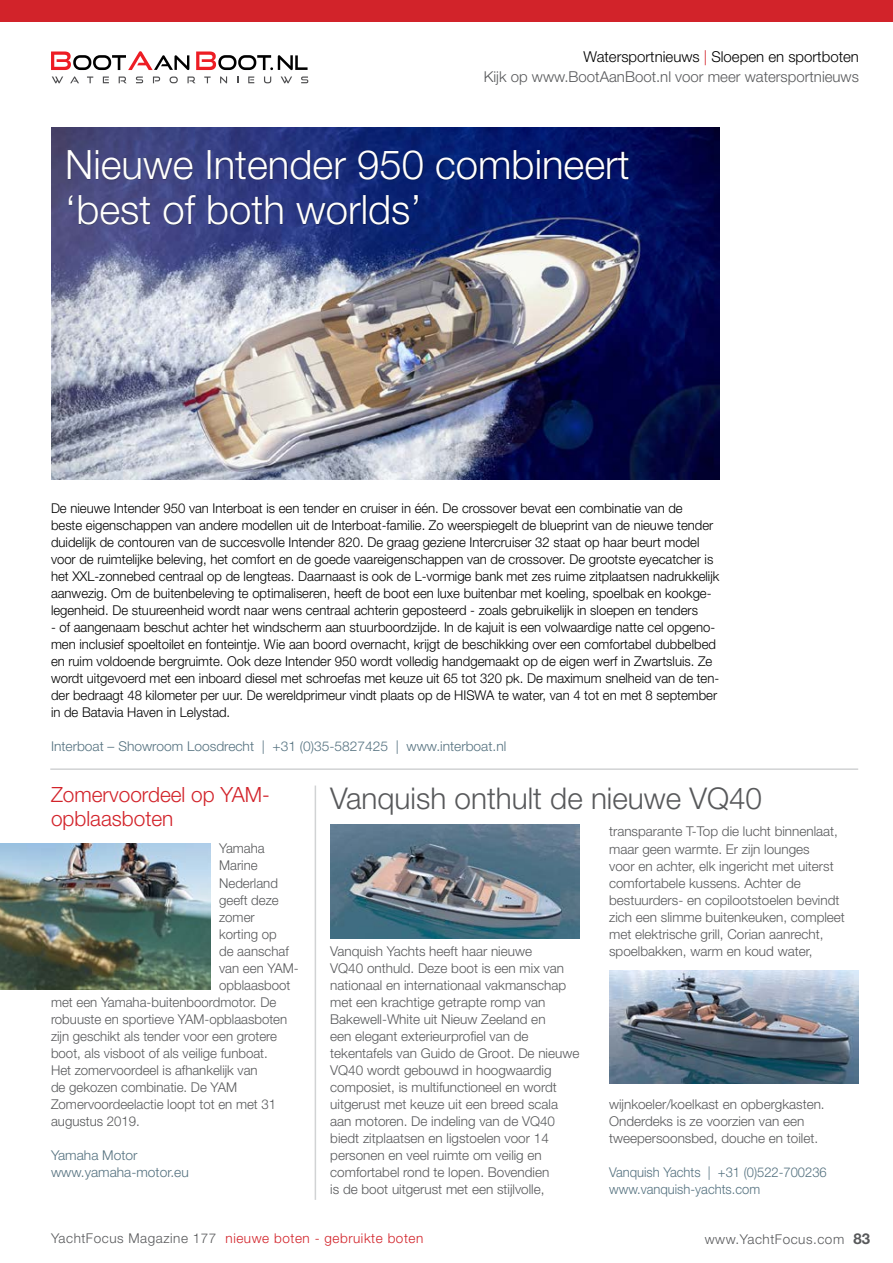
<style>
.page{position:relative;width:893px;height:1263px;background:#fff}
.page>*{position:absolute;margin:0;border:0;box-sizing:border-box;transform-origin:0 0}
.t1{font:300 40.5px/45px "Helvetica Neue";color:#fff}
.t2{font:300 30px "Helvetica Neue";color:#58595b}
.t3{font:300 21px/24px "Helvetica Neue";color:#d2232a}
.t4{font:300 15px/20px "Helvetica Neue LT Std";color:#58595b;text-align:right}
.t5{font:300 13.5px/17px "Helvetica Neue";color:#000}
.t6{font:300 13.5px/17px "Helvetica Neue";color:#58595b}
.t7{font:300 13.5px/17px "Helvetica Neue";color:#54717f}
.t8{font:300 13.5px/17px "Helvetica Neue";color:#54717f;scale:.96 1}
.t9{font:300 13.5px "Helvetica Neue LT Std";letter-spacing:.04em;color:#d2232a}
.t10{font:300 13.5px "Helvetica Neue LT Std";letter-spacing:.04em;color:#58595b}
.s1{color:#000}
.s2{color:#d2232a}
.s3{color:#58595b}
.s4{font-weight:700;font-size:15px}
</style>
<div class="page">
<div style="left:0;top:0;width:893px;height:21px;background:#d2232a"></div>
<svg style="left:51px;top:51px;width:138px;height:19px"></svg>
<svg style="left:196px;top:51px;width:112px;height:19px"></svg>
<svg style="left:52px;top:77px;width:11px;height:6px"></svg>
<svg style="left:70px;top:76px;width:9px;height:7px"></svg>
<svg style="left:87px;top:77px;width:6px;height:6px"></svg>
<svg style="left:103px;top:77px;width:6px;height:6px"></svg>
<svg style="left:119px;top:77px;width:7px;height:6px"></svg>
<svg style="left:136px;top:77px;width:7px;height:6px"></svg>
<svg style="left:153px;top:77px;width:7px;height:6px"></svg>
<svg style="left:170px;top:77px;width:8px;height:6px"></svg>
<svg style="left:187px;top:77px;width:8px;height:6px"></svg>
<svg style="left:204px;top:77px;width:7px;height:6px"></svg>
<svg style="left:220px;top:76px;width:7px;height:7px"></svg>
<svg style="left:248px;top:77px;width:6px;height:6px"></svg>
<svg style="left:264px;top:77px;width:7px;height:6px"></svg>
<svg style="left:281px;top:77px;width:11px;height:6px"></svg>
<svg style="left:301px;top:77px;width:7px;height:6px"></svg>
<hr style="left:50px;top:768px;width:808px;height:2px;background:#d1d3d4">
<hr style="left:315px;top:785px;width:1px;height:415px;background:#d1d3d4">
<img style="left:51px;top:128px;width:668px;height:351px">
<img style="left:0;top:843px;width:211px;height:146px">
<div style="left:68px;top:150px;width:561px;height:74px;background:#000;opacity:.57"></div>
<img style="left:330px;top:825px;width:250px;height:113px">
<img style="left:609px;top:970px;width:250px;height:113px">
<p class="t4" style="left:484px;top:46px;width:377px"><span class="s1">Watersportnieuws</span> <span class="s2">|</span> <span class="s1">Sloepen en sportboten<br></span>Kijk op www.BootAanBoot.nl voor meer watersportnieuws</p>
<h1 class="t1" style="left:65px;top:141px;width:566px">Nieuwe Intender 950 combineert ‘best of both worlds’</h1>
<p class="t5" style="left:51px;top:500px;width:670px">De nieuwe Intender 950 van Interboat is een tender en cruiser in één. De crossover bevat een combinatie van de<br>beste eigenschappen van andere modellen uit de Interboat-familie. Zo weerspiegelt de blueprint van de nieuwe tender duidelijk de contouren van de succesvolle Intender 820. De graag geziene Intercruiser 32 staat op haar beurt model voor de ruimtelijke beleving, het comfort en de goede vaareigenschappen van de crossover. De grootste eyecatcher is het XXL-zonnebed centraal op de lengteas. Daarnaast is ook de L-vormige bank met zes ruime zitplaatsen nadrukkelijk aanwezig. Om de buitenbeleving te optimaliseren, heeft de boot een luxe buitenbar met koeling, spoelbak en kookge&shy;legenheid. De stuureenheid wordt naar wens centraal achterin geposteerd - zoals gebruikelijk in sloepen en tenders</p>
<p class="t5" style="left:51px;top:619px;width:670px">- of aangenaam beschut achter het windscherm aan stuurboordzijde. In de kajuit is een volwaardige natte cel opgeno&shy;men inclusief spoeltoilet en fonteintje. Wie aan boord overnacht, krijgt de beschikking over een comfortabel dubbelbed en ruim voldoende bergruimte. Ook deze Intender 950 wordt volledig handgemaakt op de eigen werf in Zwartsluis. Ze wordt uitgevoerd met een inboard diesel met schroefas met keuze uit 65 tot 320 pk. De maximum snelheid van de ten&shy;der bedraagt 48 kilometer per uur. De wereldprimeur vindt plaats op de HISWA te water, van 4 tot en met 8 september in de Batavia Haven in Lelystad.</p>
<p class="t7" style="left:51px;top:738px;width:457px">Interboat – Showroom Loosdrecht | +31 (0)35-5827425 | www.interboat.nl</p>
<h3 class="t3" style="left:51px;top:782px;width:220px">Zomervoordeel op YAM&shy;opblaasboten</h3>
<p class="t6" style="left:219px;top:840px;width:47px">Yamaha</p>
<p class="t6" style="left:219px;top:857px;width:40px">Marine</p>
<p class="t6" style="left:219px;top:874px;width:60px">Nederland</p>
<p class="t6" style="left:219px;top:891px;width:61px">geeft deze</p>
<p class="t6" style="left:219px;top:908px;width:37px">zomer</p>
<p class="t6" style="left:219px;top:925px;width:59px">korting op</p>
<p class="t6" style="left:219px;top:942px;width:71px">de aanschaf</p>
<p class="t6" style="left:219px;top:959px;width:81px">van een YAM-</p>
<p class="t6" style="left:219px;top:976px;width:73px">opblaasboot</p>
<p class="t6" style="left:51px;top:993px;width:227px">met een Yamaha-buitenboordmotor. De</p>
<p class="t6" style="left:51px;top:1010px;width:238px">robuuste en sportieve YAM-opblaasboten</p>
<p class="t6" style="left:51px;top:1027px;width:227px">zijn geschikt als tender voor een grotere</p>
<p class="t6" style="left:51px;top:1044px;width:218px">boot, als visboot of als veilige funboat.</p>
<p class="t6" style="left:51px;top:1061px;width:208px">Het zomervoordeel is afhankelijk van</p>
<p class="t6" style="left:51px;top:1078px;width:188px">de gekozen combinatie. De YAM</p>
<p class="t6" style="left:51px;top:1095px;width:227px">Zomervoordeelactie loopt tot en met 31</p>
<p class="t6" style="left:51px;top:1112px;width:90px">augustus 2019.</p>
<p class="t7" style="left:51px;top:1146px;width:139px">Yamaha Motor www.yamaha-motor.eu</p>
<h2 class="t2" style="left:330px;top:780px;width:433px">Vanquish onthult de nieuwe VQ40</h2>
<p class="t6" style="left:330px;top:942px;width:251px">Vanquish Yachts heeft haar nieuwe<br>VQ40 onthuld. Deze boot is een mix van nationaal en internationaal vakmanschap met een krachtige getrapte romp van Bakewell-White uit Nieuw Zeeland en<br>een elegant exterieurprofiel van de tekentafels van Guido de Groot. De nieuwe VQ40 wordt gebouwd in hoogwaardig composiet, is multifunctioneel en wordt uitgerust met keuze uit een breed scala aan motoren. De indeling van de VQ40 biedt zitplaatsen en ligstoelen voor 14 personen en veel ruimte om veilig en comfortabel rond te lopen. Bovendien<br>is de boot uitgerust met een stijlvolle,</p>
<p class="t6" style="left:609px;top:823px;width:237px">transparante T-Top die lucht binnenlaat, maar geen warmte. Er zijn lounges<br>voor en achter, elk ingericht met uiterst comfortabele kussens. Achter de bestuurders- en copilootstoelen bevindt zich een slimme buitenkeuken, compleet met elektrische grill, Corian aanrecht, spoelbakken, warm en koud water,</p>
<p class="t6" style="left:609px;top:1095px;width:217px">wijnkoeler/koelkast en opbergkasten.<br>Onderdeks is ze voorzien van een tweepersoonsbed, douche en toilet.</p>
<p class="t8" style="left:609px;top:1163px;width:228px">Vanquish Yachts | +31 (0)522-700236 www.vanquish-yachts.com</p>
<p class="t9" style="left:51px;top:1229px;width:374px"><span class="s3">YachtFocus Magazine 177</span> nieuwe boten - gebruikte boten</p>
<p class="t10" style="left:705px;top:1231px;width:167px">www.YachtFocus.com <span class="s4">83</span></p>
</div>
